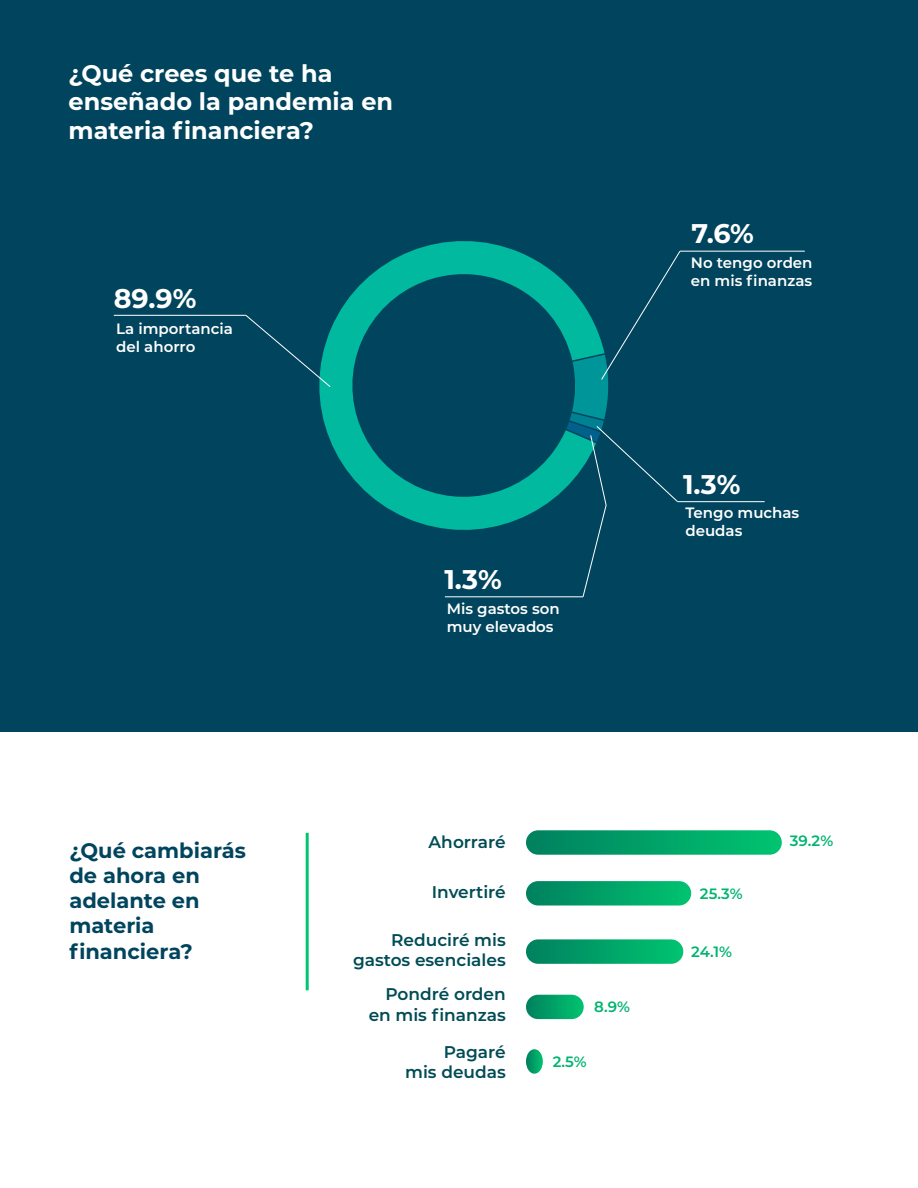
<style>
.page{position:relative;width:918px;height:1188px;background:#fff}
.page>*{position:absolute;margin:0;border:0;box-sizing:border-box;transform-origin:0 0}
.t1{font:700 27px "Montserrat";color:#fff}
.t2{font:700 24px/28.8px "Montserrat";color:#fff}
.t3{font:700 21px/25.2px "Montserrat";color:#00445d}
.t4{font:600 16.95px/20.4px "Montserrat";color:#004c55;text-align:right}
.t5{font:600 15px/18px "Montserrat";color:#fff}
.t6{font:600 15px "Montserrat";color:#00b471}
</style>
<div class="page">
<div style="left:0;top:0;width:918px;height:731px;background:#00445d"></div>
<svg style="left:319px;top:241px;width:247px;height:289px"></svg>
<hr style="left:306px;top:833px;width:3px;height:157px;background:#00c571">
<div style="left:526px;top:830px;width:256px;height:25px;background:linear-gradient(to right,#00805e,#03c572);border-radius:12px"></div>
<div style="left:526px;top:881px;width:165px;height:25px;background:linear-gradient(to right,#00805f,#00c470);border-radius:12px"></div>
<div style="left:526px;top:939px;width:157px;height:25px;background:linear-gradient(to right,#00805f,#00c470);border-radius:12px"></div>
<div style="left:526px;top:995px;width:58px;height:24px;background:linear-gradient(to right,#00805e,#04c372);border-radius:12px"></div>
<svg style="left:526px;top:1049px;width:17px;height:25px"></svg>
<hr style="left:678px;top:501px;width:87px;height:1px;background:#fff">
<hr style="left:114px;top:315px;width:132px;height:1px;background:#fff">
<hr style="left:445px;top:596px;width:138px;height:1px;background:#fff">
<hr style="left:680px;top:251px;width:125px;height:1px;background:#fff">
<svg style="left:566px;top:250px;width:115px;height:348px"></svg>
<svg style="left:245px;top:314px;width:86px;height:74px"></svg>
<h2 class="t2" style="left:69px;top:58px;width:326px">¿Qué crees que te ha enseñado la pandemia en materia financiera?</h2>
<h1 class="t1" style="left:114px;top:279px;width:84px">89.9%</h1>
<p class="t5" style="left:116px;top:319px;width:118px">La importancia del ahorro</p>
<h1 class="t1" style="left:444px;top:560px;width:59px">1.3%</h1>
<p class="t5" style="left:447px;top:599px;width:115px">Mis gastos son muy elevados</p>
<h1 class="t1" style="left:691px;top:214px;width:64px">7.6%</h1>
<p class="t5" style="left:691px;top:253px;width:123px">No tengo orden en mis finanzas</p>
<h1 class="t1" style="left:683px;top:465px;width:59px">1.3%</h1>
<p class="t5" style="left:685px;top:503px;width:115px">Tengo muchas deudas</p>
<h3 class="t3" style="left:69px;top:837px;width:178px">¿Qué cambiarás de ahora en adelante en materia financiera?</h3>
<p class="t4" style="left:429px;top:831px;width:79px">Ahorraré</p>
<p class="t6" style="left:790px;top:831px;width:45px">39.2%</p>
<p class="t4" style="left:432px;top:881px;width:75px">Invertiré</p>
<p class="t6" style="left:700px;top:883px;width:44px">25.3%</p>
<p class="t4" style="left:353px;top:929px;width:154px">Reduciré mis gastos esenciales</p>
<p class="t6" style="left:691px;top:941px;width:42px">24.1%</p>
<p class="t4" style="left:369px;top:983px;width:139px">Pondré orden en mis finanzas</p>
<p class="t4" style="left:405px;top:1041px;width:102px">Pagaré<br>mis deudas</p>
<p class="t6" style="left:594px;top:996px;width:37px">8.9%</p>
<p class="t6" style="left:553px;top:1051px;width:35px">2.5%</p>
</div>
